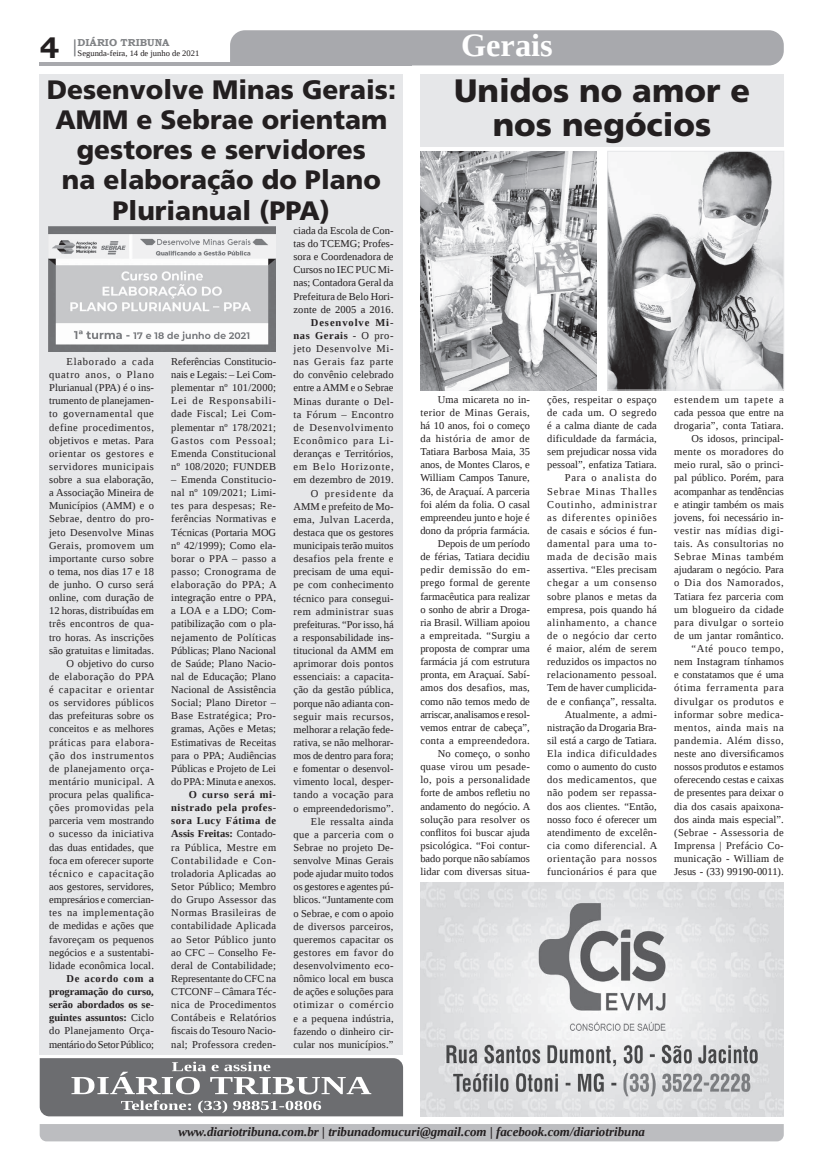
<style>
.page{position:relative;width:821px;height:1166px;background:#fff}
.page>*{position:absolute;margin:0;border:0;box-sizing:border-box;transform-origin:0 0}
.t1{font:900 32.38px/34.1px "Frutiger LT Std";color:#231f20;text-align:center}
.t2{font:700 32.38px "Liberation Serif";color:#fff}
.t3{font:700 29.31px "Bookman Old Style";color:#231f20}
.t4{font:900 26.69px/30.2px "Frutiger LT Std";color:#231f20;text-align:center}
.t5{font:italic 700 12.95px "Liberation Serif";color:#231f20}
.t6{font:10.5px/13.1px "Liberation Serif";letter-spacing:.015em;color:#231f20;text-align:right}
.t7{font:700 10.5px/13.1px "Liberation Serif";color:#231f20;text-align:justify}
.t8{font:700 10.06px "Bookman Old Style";color:#808285}
.t9{font:8.4px "Liberation Serif";color:#231f20}
.s1{font-weight:400}
.s2{font-weight:700}
</style>
<div class="page">
<svg style="left:74px;top:39px;width:2px;height:17px"></svg>
<hr style="left:40px;top:62px;width:372px;height:3px;background:#a8a9ad">
<div style="left:230px;top:30px;width:554px;height:35px;background:#a8a9ad"></div>
<div style="left:40px;top:1124px;width:744px;height:17px;background:#bcbdc0"></div>
<div style="left:420px;top:74px;width:364px;height:73px;background:#e6e7e9"></div>
<div style="left:40px;top:74px;width:363px;height:980px;background:#e6e7e9"></div>
<img style="left:420px;top:882px;width:364px;height:234px">
<img style="left:420px;top:151px;width:176px;height:239px">
<img style="left:609px;top:153px;width:173px;height:235px">
<div style="left:607px;top:151px;width:177px;height:239px;border:1px solid #e6e7e9"></div>
<img style="left:48px;top:227px;width:227px;height:125px">
<svg style="left:40px;top:1058px;width:363px;height:58px;background:#828385"></svg>
<h2 class="t3" style="left:40px;top:27px;width:21px">4</h2>
<p class="t8" style="left:78px;top:35px;width:93px">DIÁRIO TRIBUNA</p>
<p class="t9" style="left:78px;top:48px;width:123px">Segunda-feira, 14 de junho de 2021</p>
<h3 class="t4" style="left:47px;top:74px;width:351px">Desenvolve Minas Gerais:<br>AMM e Sebrae orientam gestores e servidores<br>na elaboração do Plano<br>Plurianual (PPA)</h3>
<p class="t6" style="left:49px;top:355px;width:107px">Elaborado a cada quatro anos, o Plano<br>Plurianual (PPA) é o ins&shy;trumento de planejamen&shy;to governamental que define procedimentos, objetivos e metas. Para orientar os gestores e servidores municipais sobre a sua elaboração, a Associação Mineira de<br>Municípios (AMM) e o<br>Sebrae, dentro do pro&shy;jeto Desenvolve Minas<br>Gerais, promovem um importante curso sobre o tema, nos dias 17 e 18 de junho. O curso será online, com duração de<br>12 horas, distribuídas em três encontros de qua&shy;tro horas. As inscrições são gratuitas e limitadas.<br>O objetivo do curso<br>de elaboração do PPA é capacitar e orientar os servidores públicos das prefeituras sobre os conceitos e as melhores práticas para elabora&shy;ção dos instrumentos de planejamento orça&shy;mentário municipal. A procura pelas qualifica&shy;ções promovidas pela parceria vem mostrando o sucesso da iniciativa das duas entidades, que foca em oferecer suporte técnico e capacitação aos gestores, servidores, empresários e comercian&shy;tes na implementação de medidas e ações que favoreçam os pequenos negócios e a sustentabi&shy;lidade econômica local.</p>
<p class="t7" style="left:49px;top:971px;width:106px;text-indent:17px">De acordo com a programação do curso, serão abordados os se&shy;guintes assuntos: <span class="s1">Ciclo do Planejamento Orça&shy;mentário do Setor Público;</span></p>
<p class="t6" style="left:171px;top:355px;width:106px;text-align:justify">Referências Constitucio&shy;nais e Legais: – Lei Com&shy;plementar nº 101/2000; Lei de Responsabili&shy;dade Fiscal; Lei Com&shy;plementar nº 178/2021; Gastos com Pessoal; Emenda Constitucional nº 108/2020; FUNDEB</p>
<p class="t6" style="left:171px;top:473px;width:107px;text-align:justify">– Emenda Constitucio&shy;nal nº 109/2021; Limi&shy;tes para despesas; Re&shy;ferências Normativas e Técnicas (Portaria MOG nº 42/1999); Como ela&shy;borar o PPA – passo a passo; Cronograma de elaboração do PPA; A integração entre o PPA, a LOA e a LDO; Com&shy;patibilização com o pla&shy;nejamento de Políticas Públicas; Plano Nacional de Saúde; Plano Nacio&shy;nal de Educação; Plano Nacional de Assistência Social; Plano Diretor – Base Estratégica; Pro&shy;gramas, Ações e Metas; Estimativas de Receitas para o PPA; Audiências Públicas e Projeto de Lei do PPA: Minuta e anexos.</p>
<p class="t6" style="left:171px;top:788px;width:106px;text-align:justify;text-indent:17px"><span class="s2">O curso será mi&shy;nistrado pela profes&shy;sora Lucy Fátima de Assis Freitas:</span> Contado&shy;ra Pública, Mestre em Contabilidade e Con&shy;troladoria Aplicadas ao Setor Público; Membro do Grupo Assessor das Normas Brasileiras de contabilidade Aplicada ao Setor Público junto ao CFC – Conselho Fe&shy;deral de Contabilidade; Representante do CFC na CTCONF – Câmara Téc&shy;nica de Procedimentos Contábeis e Relatórios fiscais do Tesouro Nacio&shy;nal; Professora creden-</p>
<p class="t6" style="left:294px;top:224px;width:102px;text-align:justify">ciada da Escola de Con&shy;tas do TCEMG; Profes&shy;sora e Coordenadora de Cursos no IEC PUC Mi&shy;nas; Contadora Geral da Prefeitura de Belo Hori&shy;zonte de 2005 a 2016.</p>
<p class="t6" style="left:294px;top:316px;width:102px"><span class="s2">Desenvolve Mi&shy;nas Gerais</span> - O pro&shy;jeto Desenvolve Mi&shy;nas Gerais faz parte do convênio celebrado entre a AMM e o Sebrae<br>Minas durante o Del&shy;ta Fórum – Encontro de Desenvolvimento<br>Econômico para Li&shy;deranças e Territórios, em Belo Horizonte, em dezembro de 2019.<br>O presidente da<br>AMM e prefeito de Mo&shy;ema, Julvan Lacerda, destaca que os gestores municipais terão muitos desafios pela frente e precisam de uma equi&shy;pe com conhecimento técnico para consegui&shy;rem administrar suas prefeituras. “Por isso, há a responsabilidade ins&shy;titucional da AMM em aprimorar dois pontos essenciais: a capacita&shy;ção da gestão pública, porque não adianta con&shy;seguir mais recursos, melhorar a relação fede&shy;rativa, se não melhorar&shy;mos de dentro para fora; e fomentar o desenvol&shy;vimento local, desper&shy;tando a vocação para o empreendedorismo”.<br>Ele ressalta ainda que a parceria com o<br>Sebrae no projeto De&shy;senvolve Minas Gerais pode ajudar muito todos os gestores e agentes pú&shy;blicos. “Juntamente com o Sebrae, e com o apoio de diversos parceiros, queremos capacitar os gestores em favor do desenvolvimento eco&shy;nômico local em busca de ações e soluções para otimizar o comércio e a pequena indústria, fazendo o dinheiro cir&shy;cular nos municípios.”</p>
<h1 class="t2" style="left:461px;top:24px;width:93px">Gerais</h1>
<h1 class="t1" style="left:454px;top:74px;width:298px">Unidos no amor e nos negócios</h1>
<p class="t6" style="left:420px;top:392px;width:112px">Uma micareta no in&shy;terior de Minas Gerais, há 10 anos, foi o começo da história de amor de<br>Tatiara Barbosa Maia, 35 anos, de Montes Claros, e<br>William Campos Tanure,<br>36, de Araçuaí. A parceria foi além da folia. O casal empreendeu junto e hoje é dono da própria farmácia.<br>Depois de um período<br>de férias, Tatiara decidiu pedir demissão do em&shy;prego formal de gerente farmacêutica para realizar o sonho de abrir a Droga&shy;ria Brasil. William apoiou a empreitada. “Surgiu a proposta de comprar uma farmácia já com estrutura pronta, em Araçuaí. Sabí&shy;amos dos desafios, mas, como não temos medo de arriscar, analisamos e resol&shy;vemos entrar de cabeça”, conta a empreendedora.<br>No começo, o sonho quase virou um pesade&shy;lo, pois a personalidade forte de ambos refletiu no andamento do negócio. A solução para resolver os conflitos foi buscar ajuda psicológica. “Foi contur&shy;bado porque não sabíamos lidar com diversas situa-</p>
<p class="t6" style="left:547px;top:392px;width:112px">ções, respeitar o espaço de cada um. O segredo é a calma diante de cada dificuldade da farmácia, sem prejudicar nossa vida pessoal”, enfatiza Tatiara.<br>Para o analista do<br>Sebrae Minas Thalles<br>Coutinho, administrar as diferentes opiniões de casais e sócios é fun&shy;damental para uma to&shy;mada de decisão mais assertiva. “Eles precisam chegar a um consenso sobre planos e metas da empresa, pois quando há alinhamento, a chance de o negócio dar certo é maior, além de serem reduzidos os impactos no relacionamento pessoal.<br>Tem de haver cumplicida&shy;de e confiança”, ressalta.<br>Atualmente, a admi&shy;nistração da Drogaria Bra&shy;sil está a cargo de Tatiara.<br>Ela indica dificuldades como o aumento do custo dos medicamentos, que não podem ser repassa&shy;dos aos clientes. “Então, nosso foco é oferecer um atendimento de excelên&shy;cia como diferencial. A orientação para nossos funcionários é para que</p>
<p class="t6" style="left:674px;top:392px;width:111px">estendem um tapete a cada pessoa que entre na drogaria”, conta Tatiara.<br>Os idosos, principal&shy;mente os moradores do meio rural, são o princi&shy;pal público. Porém, para acompanhar as tendências e atingir também os mais jovens, foi necessário in&shy;vestir nas mídias digi&shy;tais. As consultorias no<br>Sebrae Minas também ajudaram o negócio. Para o Dia dos Namorados,<br>Tatiara fez parceria com um blogueiro da cidade para divulgar o sorteio de um jantar romântico. “Até pouco tempo, nem Instagram tínhamos e constatamos que é uma ótima ferramenta para divulgar os produtos e informar sobre medica&shy;mentos, ainda mais na pandemia. Além disso, neste ano diversificamos nossos produtos e estamos oferecendo cestas e caixas de presentes para deixar o dia dos casais apaixona&shy;dos ainda mais especial”. (Sebrae - Assessoria de<br>Imprensa | Prefácio Co&shy;municação - William de<br>Jesus - (33) 99190-0011).</p>
<p class="t5" style="left:178px;top:1123px;width:468px">www.diariotribuna.com.br | tribunadomucuri@gmail.com | facebook.com/diariotribuna</p>
</div>
